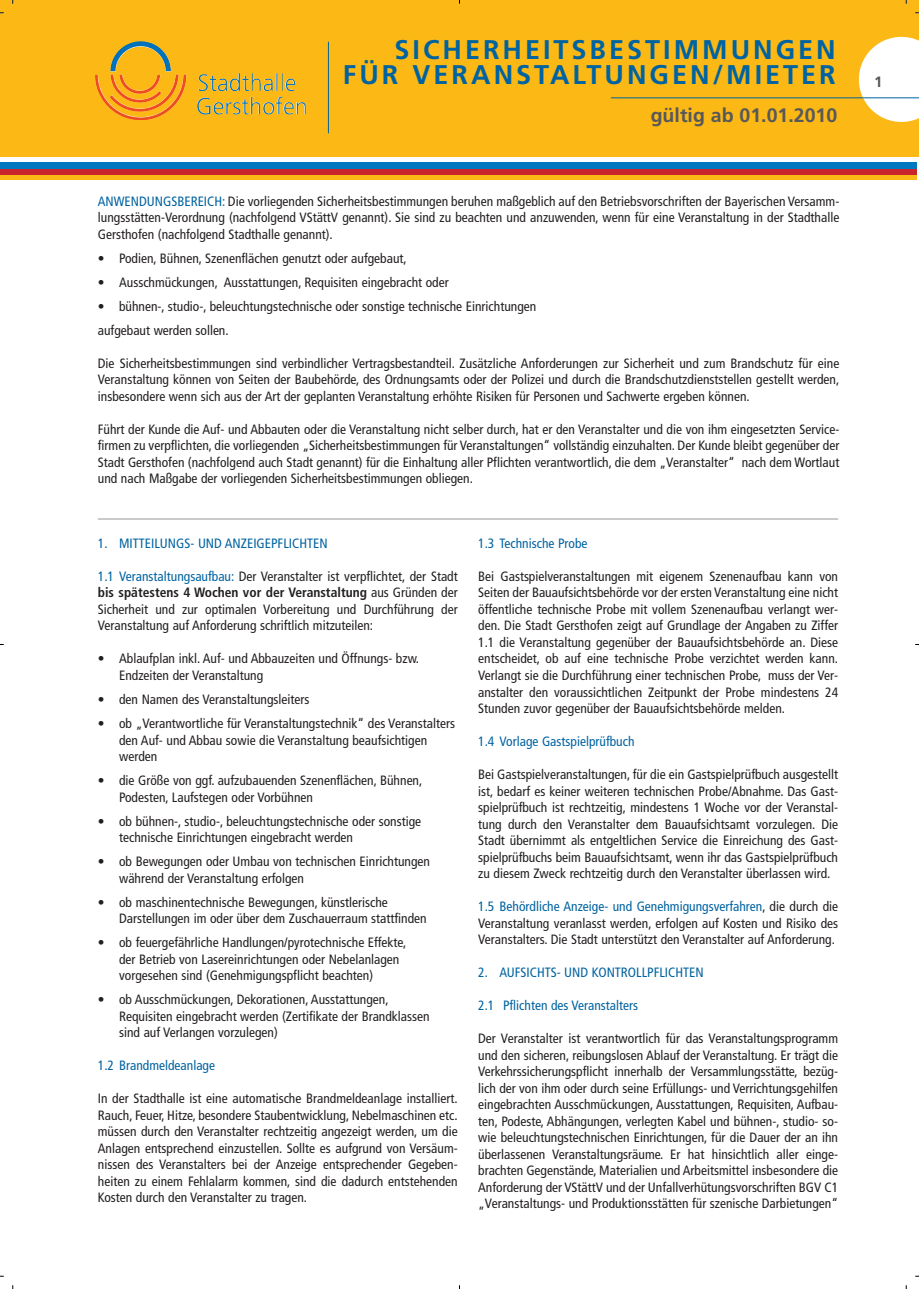
<style>
.page{position:relative;width:919px;height:1289px;background:#fff}
.page>*{position:absolute;margin:0;border:0;box-sizing:border-box;transform-origin:0 0}
.t1{font:700 27px/25.5px "Frutiger";letter-spacing:.11em;color:#0063a1;text-align:right}
.t2{font:700 19.5px "Frutiger";color:#57585a}
.t3{font:700 15px "Frutiger";color:#57585a}
.t4{font:condensed 13.5px/16.5px "Frutiger";color:#231f20;text-align:justify}
.t5{font:condensed 13.5px "Frutiger";color:#0063a1}
.s1{color:#0063a1}
.s2{font-weight:700}
</style>
<div class="page">
<div style="left:0;top:0;width:918px;height:156px;background:#fcb814"></div>
<div style="left:13px;top:162px;width:893px;height:6px;background:#0078c0"></div>
<hr style="left:328px;top:42px;width:1px;height:91px;background:#0063a1">
<svg style="left:858px;top:37px;width:60px;height:85px"></svg>
<div style="left:0;top:171px;width:916px;height:9px;background:#fcb814"></div>
<div style="left:0;top:169px;width:916px;height:6px;background:#c8242b"></div>
<div style="left:0;top:163px;width:916px;height:6px;background:#0078c0"></div>
<hr style="left:611px;top:97px;width:307px;height:1px;background:#0063a1">
<hr style="left:98px;top:518px;width:740px;height:1px;background:#939598">
<img style="left:110px;top:41px;width:61px;height:31px">
<h1 class="t1" style="left:343px;top:38px;width:494px">SICHERHEITSBESTIMMUNGEN<br>FÜR VERANSTALTUNGEN/MIETER</h1>
<h2 class="t2" style="left:650px;top:107px;width:188px">gültig ab 01.01.2010</h2>
<p class="t4" style="left:98px;top:194px;width:743px"><span class="s1">ANWENDUNGSBEREICH:</span> Die vorliegenden Sicherheitsbestimmungen beruhen maßgeblich auf den Betriebs vorschriften der Bayerischen Versamm - lungs stätten-Verordnung (nachfolgend VStättV genannt). Sie sind zu beachten und anzuwenden, wenn für eine Veranstaltung in der Stadthalle Gersthofen (nachfolgend Stadthalle genannt).</p>
<p class="t4" style="left:98px;top:251px;width:310px">• Podien, Bühnen, Szenenflächen genutzt oder aufgebaut,</p>
<p class="t4" style="left:98px;top:275px;width:352px">• Ausschmückungen, Ausstattungen, Requisiten eingebracht oder</p>
<p class="t4" style="left:98px;top:295px;width:440px;line-height:24px">• bühnen-, studio-, beleuchtungstechnische oder sonstige technische Einrichtungen aufgebaut werden sollen.</p>
<p class="t4" style="left:98px;top:356px;width:743px">Die Sicherheitsbestimmungen sind verbindlicher Vertragsbestandteil. Zusätzliche Anforderungen zur Sicherheit und zum Brandschutz für eine Veran staltung können von Seiten der Baubehörde, des Ordnungsamts oder der Polizei und durch die Brandschutzdienststellen gestellt werden, insbesondere wenn sich aus der Art der geplanten Veranstaltung erhöhte Risiken für Personen und Sachwerte ergeben können.</p>
<p class="t4" style="left:98px;top:422px;width:743px">Führt der Kunde die Auf- und Abbauten oder die Veranstaltung nicht selber durch, hat er den Veranstalter und die von ihm eingesetzten Service - firmen zu verpflichten, die vorliegenden „Sicherheitsbestimmungen für Veranstaltungen“ vollständig einzuhalten. Der Kunde bleibt gegenüber der Stadt Gersthofen (nachfolgend auch Stadt genannt) für die Einhaltung aller Pflichten verantwortlich, die dem „Veranstalter“ nach dem Wortlaut und nach Maßgabe der vorliegenden Sicherheitsbestimmungen obliegen.</p>
<p class="t5" style="left:98px;top:538px;width:231px">1. MITTEILUNGS- UND ANZEIGEPFLICHTEN</p>
<p class="t4" style="left:98px;top:569px;width:361px"><span class="s1">1.1 Veranstaltungsaufbau:</span> Der Veranstalter ist verpflichtet, der Stadt <span class="s2">bis spätestens 4 Wochen vor der Veranstaltung</span> aus Gründen der Sicher heit und zur optimalen Vorbereitung und Durchführung der Veranstal tung auf Anforderung schriftlich mitzuteilen:</p>
<p class="t4" style="left:119px;top:651px;width:301px;text-indent:-21px">• Ablaufplan inkl. Auf- und Abbauzeiten und Öffnungs- bzw.<br>Endzeiten der Veranstaltung</p>
<p class="t4" style="left:98px;top:692px;width:213px">• den Namen des Veranstaltungsleiters</p>
<p class="t4" style="left:119px;top:716px;width:337px;text-align:left;text-indent:-21px">• ob „Verantwortliche für Veranstaltungstechnik“ des Veranstalters den Auf- und Abbau sowie die Veranstaltung beaufsichtigen werden</p>
<p class="t4" style="left:119px;top:773px;width:305px;text-indent:-21px">• die Größe von ggf. aufzubauenden Szenenflächen, Bühnen,<br>Podesten, Laufstegen oder Vorbühnen</p>
<p class="t4" style="left:119px;top:813px;width:303px;text-indent:-21px">• ob bühnen-, studio-, beleuchtungstechnische oder sonstige technische Einrichtungen eingebracht werden</p>
<p class="t4" style="left:119px;top:854px;width:312px;text-indent:-21px">• ob Bewegungen oder Umbau von technischen Einrichtungen während der Veranstaltung erfolgen</p>
<p class="t4" style="left:119px;top:894px;width:309px;text-indent:-21px">• ob maschinentechnische Bewegungen, künstlerische<br>Darstellungen im oder über dem Zuschauerraum stattfinden</p>
<p class="t4" style="left:119px;top:935px;width:289px;text-align:left;text-indent:-21px">• ob feuergefährliche Handlungen/pyrotechnische Effekte, der Betrieb von Lasereinrichtungen oder Nebelanlagen vorgesehen sind (Genehmigungspflicht beachten)</p>
<p class="t4" style="left:119px;top:992px;width:312px;text-align:left;text-indent:-21px">• ob Ausschmückungen, Dekorationen, Ausstattungen,<br>Requisiten eingebracht werden (Zertifikate der Brandklassen sind auf Verlangen vorzulegen)</p>
<p class="t5" style="left:98px;top:1060px;width:119px">1.2 Brandmeldeanlage</p>
<p class="t4" style="left:98px;top:1091px;width:361px">In der Stadthalle ist eine automatische Brand meldeanlage installiert.<br>Rauch, Feuer, Hitze, besondere Staub entwicklung, Nebelmaschinen etc. müssen durch den Veranstalter rechtzeitig angezeigt werden, um die Anlagen entsprechend einzustellen. Sollte es aufgrund von Versäum - nis sen des Veranstalters bei der Anzeige entsprechender Gegeben - heiten zu einem Fehlalarm kom men, sind die dadurch entstehenden Kosten durch den Veran stalter zu tragen.</p>
<p class="t5" style="left:478px;top:538px;width:111px">1.3 Technische Probe</p>
<p class="t4" style="left:478px;top:569px;width:361px">Bei Gastspielveranstaltungen mit eigenem Szenenaufbau kann von Seiten der Bauaufsichtsbehörde vor der ersten Veranstaltung eine nicht öffentliche technische Probe mit vollem Szenenaufbau verlangt wer&shy;den. Die Stadt Gersthofen zeigt auf Grundlage der Angaben zu Ziffer 1.1 die Veranstaltung gegenüber der Bauaufsichtsbehörde an. Diese entscheidet, ob auf eine technische Probe verzichtet werden kann.<br>Verlangt sie die Durch führung einer technischen Probe, muss der Ver - an stalter den voraussichtlichen Zeitpunkt der Probe mindes tens 24<br>Stun den zuvor gegenüber der Bauaufsichtsbehörde meld en.</p>
<p class="t5" style="left:478px;top:736px;width:158px">1.4 Vorlage Gastspielprüfbuch</p>
<p class="t4" style="left:478px;top:767px;width:361px">Bei Gastspielveranstaltungen, für die ein Gastspielprüfbuch ausgestellt ist, bedarf es keiner weiteren technischen Probe/Abnahme. Das Gast - spielprüfbuch ist rechtzeitig, mindestens 1 Woche vor der Ver an stal - tung durch den Veranstalter dem Bauaufsichtsamt vorzulegen. Die Stadt übernimmt als entgeltlichen Service die Einreichung des Gast - spielprüfbuchs beim Bauaufsichts amt, wenn ihr das Gast spiel prüfbuch zu diesem Zweck rechtzeitig durch den Veranstalter überlassen wird.</p>
<p class="t4" style="left:478px;top:899px;width:361px"><span class="s1">1.5 Behördliche Anzeige- und Genehmigungsverfahren</span>, die durch die Veranstaltung veranlasst werden, erfolgen auf Kosten und Risiko des Veranstalters. Die Stadt unterstützt den Veranstalter auf Anfor de rung.</p>
<p class="t5" style="left:478px;top:967px;width:227px">2. AUFSICHTS- UND KONTROLLPFLICHTEN</p>
<p class="t5" style="left:478px;top:1000px;width:161px">2.1 Pflichten des Veranstalters</p>
<p class="t4" style="left:478px;top:1031px;width:361px">Der Veranstalter ist verantwortlich für das Veranstaltungsprogramm und den sicheren, reibungslosen Ablauf der Veranstaltung. Er trägt die Verkehrs siche rungs pflicht inner halb der Versammlungsstätte, bezüg&shy;lich der von ihm oder durch seine Erfüllungs- und Verrichtungs gehilfen eingebrachten Ausschmü ckun gen, Ausstattungen, Requi siten, Aufbau - ten, Podeste, Abhän gun gen, verlegten Kabel und bühnen-, studio- so - wie beleuchtungstechnischen Einrichtungen, für die Dauer der an ihn über lassenen Veranstaltungsräume. Er hat hinsichtlich aller einge&shy;brach ten Gegen stände, Materialien und Arbeits mittel insbesondere die Anforderung der VStättV und der Unfall verhütungsvorschriften BGV C1 „Ver anstal tungs- und Produktions stätten für szenische Darbietungen“</p>
<p class="t3" style="left:874px;top:75px;width:10px">1</p>
</div>
